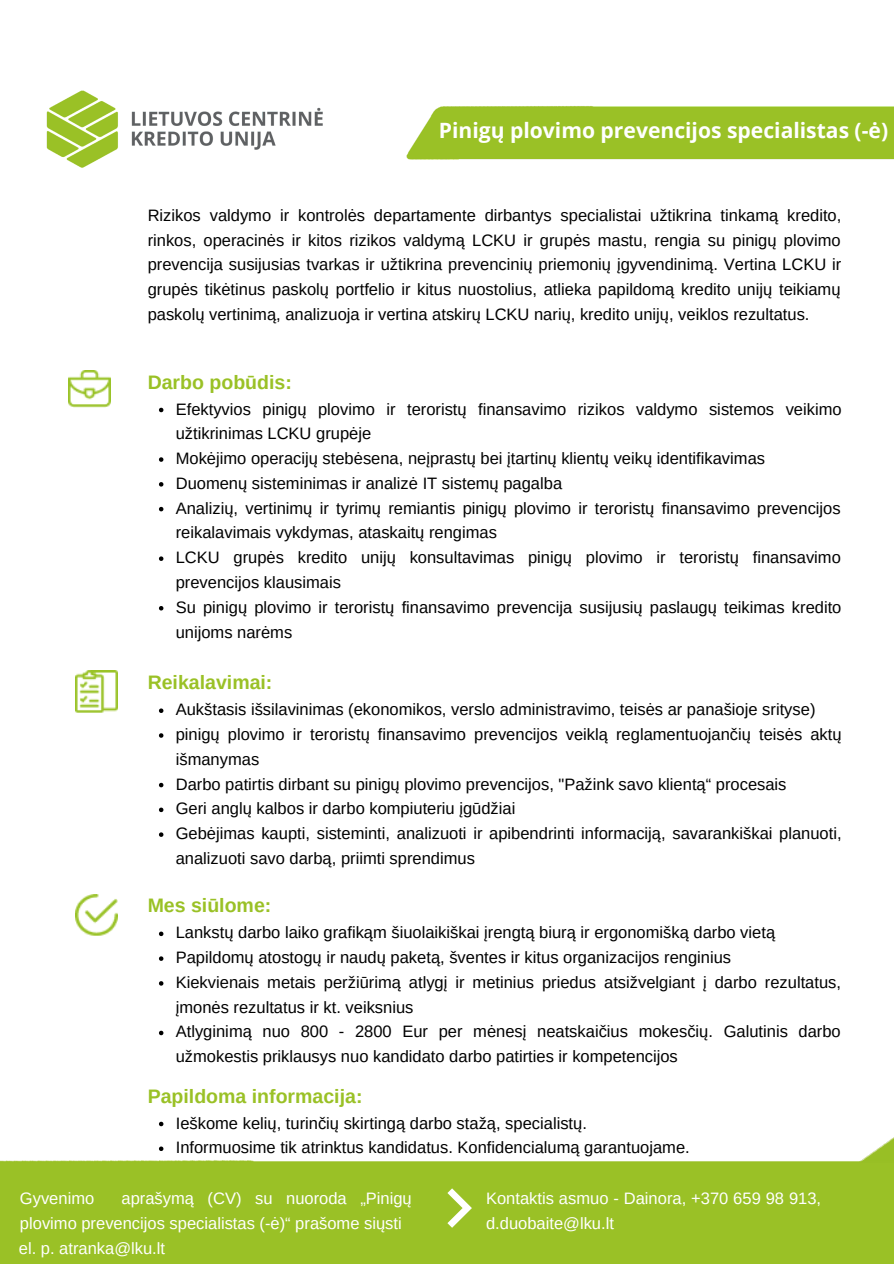
<style>
.page{position:relative;width:894px;height:1264px;background:#fff}
.page>*{position:absolute;margin:0;border:0;box-sizing:border-box;transform-origin:0 0}
.t1{font:700 21.15px "Open Sans";color:#fff}
.t2{font:700 19.5px "Arimo";color:#9ac126}
.t3{font:16.5px/24.8px "Arimo";color:#000}
.t4{font:16.5px/24.8px "Arimo";color:#fff}
</style>
<div class="page">
<div style="left:406px;top:106px;width:487px;height:54px;background:#9ac126"></div>
<img style="left:46px;top:90px;width:277px;height:78px">
<img style="left:0;top:1122px;width:893px;height:141px">
<img style="left:69px;top:370px;width:41px;height:37px">
<img style="left:76px;top:671px;width:41px;height:42px">
<img style="left:76px;top:894px;width:41px;height:42px">
<svg style="left:447px;top:1188px;width:25px;height:39px"></svg>
<svg style="left:159px;top:708px;width:4px;height:5px"></svg>
<svg style="left:159px;top:733px;width:4px;height:4px"></svg>
<svg style="left:159px;top:782px;width:4px;height:5px"></svg>
<svg style="left:159px;top:807px;width:4px;height:5px"></svg>
<svg style="left:159px;top:832px;width:4px;height:4px"></svg>
<svg style="left:159px;top:931px;width:4px;height:5px"></svg>
<svg style="left:159px;top:956px;width:4px;height:4px"></svg>
<svg style="left:159px;top:981px;width:4px;height:4px"></svg>
<svg style="left:159px;top:1030px;width:4px;height:5px"></svg>
<svg style="left:159px;top:1121px;width:4px;height:5px"></svg>
<svg style="left:159px;top:1146px;width:4px;height:4px"></svg>
<svg style="left:159px;top:408px;width:4px;height:4px"></svg>
<svg style="left:159px;top:457px;width:4px;height:5px"></svg>
<svg style="left:159px;top:482px;width:4px;height:4px"></svg>
<svg style="left:159px;top:507px;width:4px;height:4px"></svg>
<svg style="left:159px;top:556px;width:4px;height:5px"></svg>
<svg style="left:159px;top:606px;width:4px;height:4px"></svg>
<p class="t1" style="left:438px;top:115px;width:450px">Pinigų plovimo prevencijos specialistas (-ė)</p>
<p class="t3" style="left:148px;top:203px;width:695px;text-align:justify">Rizikos valdymo ir kontrolės departamente dirbantys specialistai užtikrina tinkamą kredito, rinkos, operacinės ir kitos rizikos valdymą LCKU ir grupės mastu, rengia su pinigų plovimo prevencija susijusias tvarkas ir užtikrina prevencinių priemonių įgyvendinimą. Vertina LCKU ir grupės tikėtinus paskolų portfelio ir kitus nuostolius, atlieka papildomą kredito unijų teikiamų paskolų vertinimą, analizuoja ir vertina atskirų LCKU narių, kredito unijų, veiklos rezultatus.</p>
<p class="t2" style="left:148px;top:371px;width:146px">Darbo pobūdis:</p>
<p class="t3" style="left:176px;top:396px;width:667px">Efektyvios pinigų plovimo ir teroristų finansavimo rizikos valdymo sistemos veikimo užtikrinimas LCKU grupėje</p>
<p class="t3" style="left:176px;top:446px;width:590px">Mokėjimo operacijų stebėsena, neįprastų bei įtartinų klientų veikų identifikavimas</p>
<p class="t3" style="left:176px;top:471px;width:388px">Duomenų sisteminimas ir analizė IT sistemų pagalba</p>
<p class="t3" style="left:176px;top:495px;width:666px">Analizių, vertinimų ir tyrimų remiantis pinigų plovimo ir teroristų finansavimo prevencijos reikalavimais vykdymas, ataskaitų rengimas</p>
<p class="t3" style="left:176px;top:545px;width:666px">LCKU grupės kredito unijų konsultavimas pinigų plovimo ir teroristų finansavimo prevencijos klausimais</p>
<p class="t3" style="left:176px;top:594px;width:667px">Su pinigų plovimo ir teroristų finansavimo prevencija susijusių paslaugų teikimas kredito unijoms narėms</p>
<p class="t2" style="left:148px;top:671px;width:126px">Reikalavimai:</p>
<p class="t3" style="left:176px;top:697px;width:641px">Aukštasis išsilavinimas (ekonomikos, verslo administravimo, teisės ar panašioje srityse)</p>
<p class="t3" style="left:176px;top:722px;width:667px">pinigų plovimo ir teroristų finansavimo prevencijos veiklą reglamentuojančių teisės aktų išmanymas</p>
<p class="t3" style="left:176px;top:771px;width:612px">Darbo patirtis dirbant su pinigų plovimo prevencijos, "Pažink savo klientą“ procesais</p>
<p class="t3" style="left:176px;top:796px;width:341px">Geri anglų kalbos ir darbo kompiuteriu įgūdžiai</p>
<p class="t3" style="left:176px;top:821px;width:667px">Gebėjimas kaupti, sisteminti, analizuoti ir apibendrinti informaciją, savarankiškai planuoti, analizuoti savo darbą, priimti sprendimus</p>
<p class="t2" style="left:148px;top:894px;width:125px">Mes siūlome:</p>
<p class="t3" style="left:176px;top:920px;width:600px">Lankstų darbo laiko grafikąm šiuolaikiškai įrengtą biurą ir ergonomišką darbo vietą</p>
<p class="t3" style="left:176px;top:945px;width:556px">Papildomų atostogų ir naudų paketą, šventes ir kitus organizacijos renginius</p>
<p class="t3" style="left:176px;top:969px;width:666px">Kiekvienais metais peržiūrimą atlygį ir metinius priedus atsižvelgiant į darbo rezultatus, įmonės rezultatus ir kt. veiksnius</p>
<p class="t3" style="left:176px;top:1019px;width:666px">Atlyginimą nuo 800 - 2800 Eur per mėnesį neatskaičius mokesčių. Galutinis darbo užmokestis priklausys nuo kandidato darbo patirties ir kompetencijos</p>
<p class="t2" style="left:148px;top:1084px;width:216px">Papildoma informacija:</p>
<p class="t3" style="left:176px;top:1110px;width:412px">Ieškome kelių, turinčių skirtingą darbo stažą, specialistų.</p>
<p class="t3" style="left:176px;top:1135px;width:515px">Informuosime tik atrinktus kandidatus. Konfidencialumą garantuojame.</p>
<p class="t4" style="left:20px;top:1185px;width:393px;text-indent:101px">aprašymą (CV) su nuoroda „Pinigų plovimo prevencijos specialistas (-ė)“ prašome siųsti</p>
<p class="t4" style="left:19px;top:1236px;width:148px">el. p. atranka@lku.lt</p>
<p class="t4" style="left:20px;top:1185px;width:76px">Gyvenimo</p>
<p class="t4" style="left:486px;top:1185px;width:336px">Kontaktis asmuo - Dainora, +370 659 98 913, d.duobaite@lku.lt</p>
</div>
